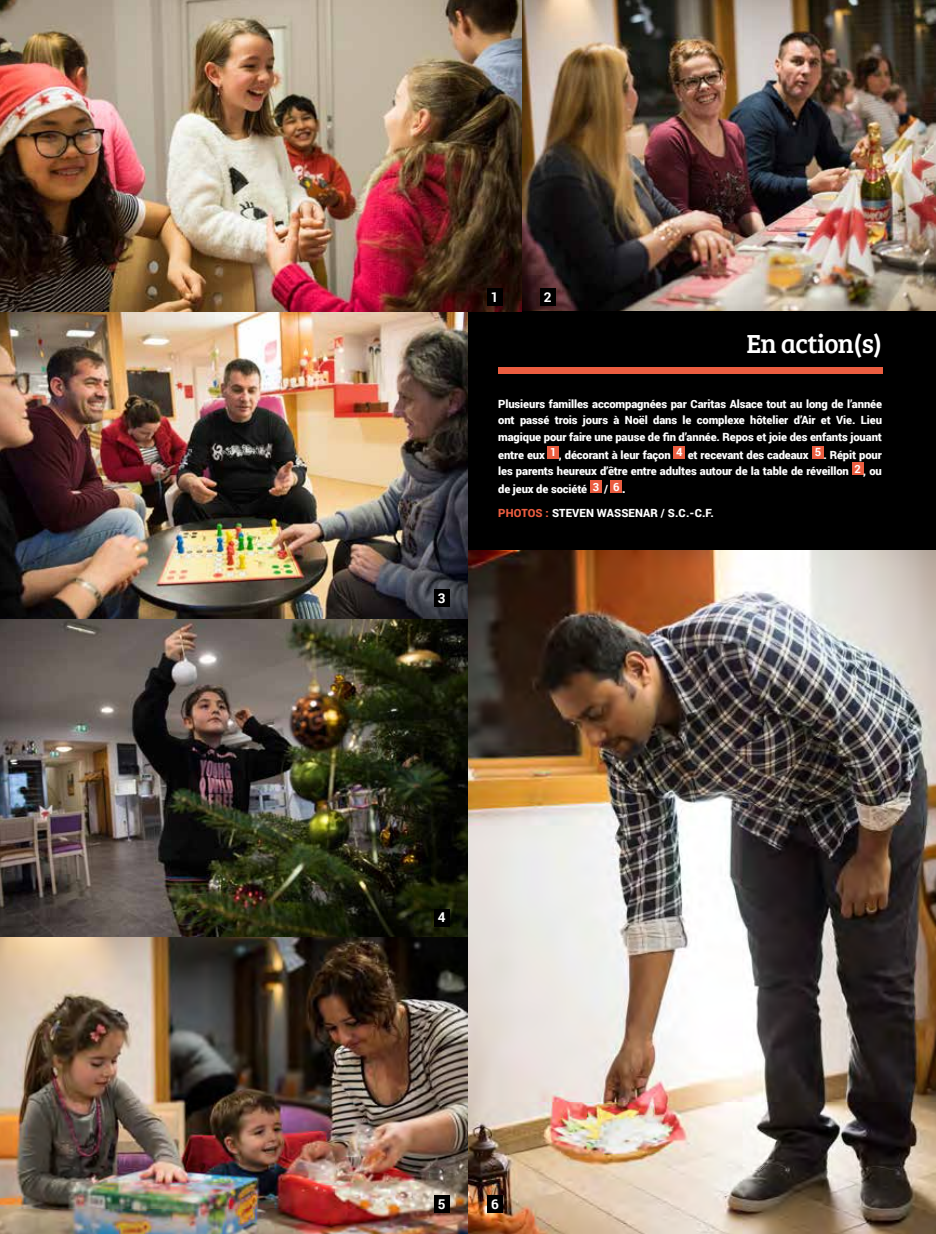
<style>
.page{position:relative;width:936px;height:1234px;background:#fff}
.page>*{position:absolute;margin:0;border:0;box-sizing:border-box;transform-origin:0 0}
.t1{font:27px "Bree Serif";letter-spacing:-.025em;color:#fff}
.t2{font:700 13.5px "Roboto";color:#fff}
.t3{font:900 11.25px/16.5px "Roboto";letter-spacing:-.01em;color:#fff}
.t4{font:900 11.25px "Roboto";letter-spacing:.01em;color:#fff}
.s1{font-weight:700;font-size:14.25px}
.s2{color:#eb5d40}
</style>
<div class="page">
<img style="left:0;top:936px;width:468px;height:297px">
<img style="left:521px;top:0;width:414px;height:311px">
<img style="left:0;top:618px;width:468px;height:318px">
<img style="left:0;top:311px;width:468px;height:307px">
<div style="left:434px;top:908px;width:15px;height:18px;background:#000"></div>
<div style="left:468px;top:311px;width:467px;height:242px;background:#000"></div>
<div style="left:434px;top:589px;width:15px;height:18px;background:#000"></div>
<div style="left:547px;top:445px;width:12px;height:13px;background:#eb5d40"></div>
<div style="left:673px;top:445px;width:11px;height:13px;background:#eb5d40"></div>
<div style="left:812px;top:445px;width:11px;height:13px;background:#eb5d40"></div>
<div style="left:852px;top:462px;width:11px;height:13px;background:#eb5d40"></div>
<div style="left:590px;top:480px;width:11px;height:13px;background:#eb5d40"></div>
<div style="left:610px;top:480px;width:12px;height:13px;background:#eb5d40"></div>
<div style="left:498px;top:367px;width:384px;height:6px;background:#eb5d40"></div>
<img style="left:0;top:0;width:521px;height:311px">
<div style="left:487px;top:288px;width:15px;height:18px;background:#000"></div>
<div style="left:540px;top:288px;width:15px;height:18px;background:#000"></div>
<img style="left:468px;top:550px;width:467px;height:683px">
<div style="left:434px;top:1194px;width:15px;height:18px;background:#000"></div>
<div style="left:487px;top:1194px;width:15px;height:18px;background:#000"></div>
<p class="t2" style="left:491px;top:288px;width:9px">1</p>
<p class="t2" style="left:544px;top:288px;width:9px">2</p>
<h1 class="t1" style="left:746px;top:323px;width:137px">En action(s)</h1>
<p class="t2" style="left:438px;top:588px;width:9px">3</p>
<p class="t3" style="left:498px;top:395px;width:385px;text-align:justify">Plusieurs familles accompagnées par Caritas Alsace tout au long de l’année ont passé trois jours à Noël dans le complexe hôtelier d’Air et Vie. Lieu magique pour faire une pause de fin d’année. Repos et joie des enfants jouant</p>
<p class="t3" style="left:498px;top:446px;width:385px">entre eux <sup>1</sup> , décorant à leur façon <sup>4</sup> et recevant des cadeaux <sup>5</sup> . Répit pour les parents heureux d’être entre adultes autour de la table de réveillon <sup>2</sup> , ou</p>
<p class="t3" style="left:498px;top:476px;width:129px;line-height:23.7px">de jeux de société <sup>3</sup> / <sup>6</sup> <span class="s1">.<br></span><span class="s2">PHOTO</span></p>
<p class="t4" style="left:535px;top:505px;width:80px"><span class="s2">S :</span> Steven Wass</p>
<p class="t3" style="left:628px;top:504px;width:15px">enar</p>
<p class="t3" style="left:661px;top:504px;width:55px">/ S.C.-C.F.</p>
<p class="t2" style="left:438px;top:907px;width:9px">4</p>
<p class="t2" style="left:438px;top:1193px;width:9px">5</p>
<p class="t2" style="left:491px;top:1193px;width:9px">6</p>
</div>
